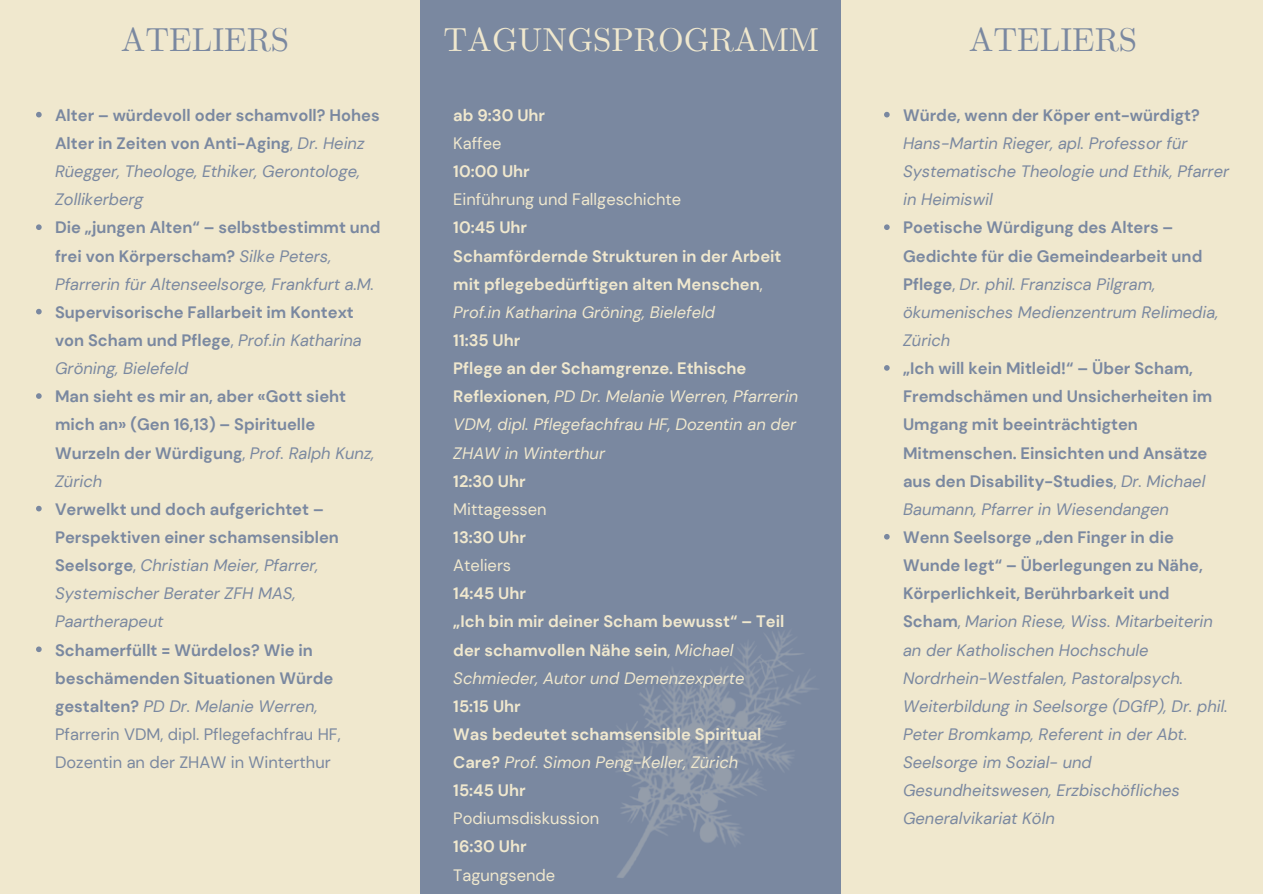
<style>
.page{position:relative;width:1263px;height:894px;background:#fff}
.page>*{position:absolute;margin:0;border:0;box-sizing:border-box;transform-origin:0 0}
.t1{font:33px "CMU Serif";color:#7a88a0}
.t2{font:33px "CMU Serif";color:#f0e8ce}
.t3{font:700 16.5px/28px "DM Sans";color:#7a88a0}
.t4{font:italic 16.5px/28px "DM Sans";color:#7a88a0}
.t5{font:700 16.5px/28px "DM Sans";color:#f0e8ce}
.t6{font:italic 16.5px/28px "DM Sans";color:#f0e8ce}
.t7{font:16.5px "DM Sans";color:#f0e8ce}
.s1{font-weight:400}
.s2{font-weight:400;font-style:italic}
.s3{font-weight:700;font-style:normal}
.s4{font-style:normal}
</style>
<div class="page">
<div style="left:0;top:0;width:1263px;height:893px;background:#f0e8ce"></div>
<div style="left:421px;top:0;width:420px;height:893px;background:#7a88a0"></div>
<svg style="left:884px;top:112px;width:6px;height:5px"></svg>
<svg style="left:884px;top:224px;width:6px;height:6px"></svg>
<svg style="left:884px;top:365px;width:6px;height:5px"></svg>
<img style="left:614px;top:534px;width:274px;height:344px">
<svg style="left:36px;top:112px;width:6px;height:5px"></svg>
<svg style="left:36px;top:224px;width:6px;height:6px"></svg>
<svg style="left:36px;top:309px;width:6px;height:5px"></svg>
<svg style="left:36px;top:393px;width:6px;height:6px"></svg>
<svg style="left:36px;top:505px;width:6px;height:6px"></svg>
<svg style="left:36px;top:646px;width:6px;height:6px"></svg>
<p class="t1" style="left:121px;top:20px;width:170px">ATELIERS</p>
<p class="t3" style="left:55px;top:101px;width:326px">Alter – würdevoll oder schamvoll? Hohes Alter in Zeiten von Anti-Aging<span class="s1">,</span> <span class="s2">Dr. Heinz Rüegger, Theologe, Ethiker, Gerontologe, Zollikerberg</span></p>
<p class="t3" style="left:55px;top:214px;width:327px">Die „jungen Alten“ – selbstbestimmt und frei von Körperscham? <span class="s2">Silke Peters,<br>Pfarrerin für Altenseelsorge, Frankfurt a.M.</span></p>
<p class="t3" style="left:55px;top:298px;width:308px">Supervisorische Fallarbeit im Kontext von Scham und Pflege<span class="s1">,</span> <span class="s2">Prof.in Katharina<br>Gröning, Bielefeld</span></p>
<p class="t3" style="left:55px;top:382px;width:321px">Man sieht es mir an, aber «Gott sieht mich an» (Gen 16,13) – Spirituelle<br>Wurzeln der Würdigung<span class="s1">,</span> <span class="s2">Prof. Ralph Kunz,<br>Zürich</span></p>
<p class="t3" style="left:55px;top:495px;width:285px">Verwelkt und doch aufgerichtet –<br>Perspektiven einer schamsensiblen<br>Seelsorge<span class="s1">,</span> <span class="s2">Christian Meier, Pfarrer,<br>Systemischer Berater ZFH MAS,<br>Paartherapeut</span></p>
<p class="t3" style="left:55px;top:635px;width:287px">Schamerfüllt = Würdelos? Wie in beschämenden Situationen Würde gestalten? <span class="s2">PD Dr. Melanie Werren, </span><span class="s1">Pfarrerin VDM, dipl. Pflegefachfrau HF, Dozentin an der ZHAW in Winterthur</span></p>
<p class="t2" style="left:443px;top:20px;width:377px">TAGUNGSPROGRAMM</p>
<p class="t5" style="left:453px;top:101px;width:93px">ab 9:30 Uhr</p>
<p class="t7" style="left:453px;top:132px;width:50px">Kaffee</p>
<p class="t5" style="left:453px;top:157px;width:78px">10:00 Uhr</p>
<p class="t7" style="left:453px;top:189px;width:230px">Einführung und Fallgeschichte</p>
<p class="t5" style="left:453px;top:214px;width:75px">10:45 Uhr</p>
<p class="t5" style="left:453px;top:242px;width:330px">Schamfördernde Strukturen in der Arbeit mit pflegebedürftigen alten Menschen<span class="s1">,<br></span><span class="s2">Prof.in Katharina Gröning, Bielefeld</span></p>
<p class="t5" style="left:453px;top:326px;width:69px">11:35 Uhr</p>
<p class="t6" style="left:453px;top:354px;width:346px"><span class="s3">Pflege an der Schamgrenze. Ethische Reflexionen</span><span class="s4">,</span> PD Dr. Melanie Werren, Pfarrerin VDM, dipl. Pflegefachfrau HF, Dozentin an der ZHAW in Winterthur</p>
<p class="t5" style="left:453px;top:467px;width:74px">12:30 Uhr</p>
<p class="t7" style="left:453px;top:498px;width:95px">Mittagessen</p>
<p class="t5" style="left:453px;top:523px;width:74px">13:30 Uhr</p>
<p class="t7" style="left:453px;top:554px;width:59px">Ateliers</p>
<p class="t5" style="left:453px;top:579px;width:74px">14:45 Uhr</p>
<p class="t5" style="left:453px;top:607px;width:333px">„Ich bin mir deiner Scham bewusst“ – Teil der schamvollen Nähe sein<span class="s1">,</span> <span class="s2">Michael<br>Schmieder, Autor und Demenzexperte</span></p>
<p class="t5" style="left:453px;top:692px;width:69px">15:15 Uhr</p>
<p class="t5" style="left:453px;top:720px;width:310px">Was bedeutet schamsensible Spiritual<br>Care? <span class="s2">Prof. Simon Peng-Keller, Zürich</span></p>
<p class="t5" style="left:453px;top:776px;width:74px">15:45 Uhr</p>
<p class="t7" style="left:453px;top:807px;width:147px">Podiumsdiskussion</p>
<p class="t5" style="left:453px;top:832px;width:75px">16:30 Uhr</p>
<p class="t7" style="left:453px;top:864px;width:103px">Tagungsende</p>
<p class="t1" style="left:969px;top:20px;width:170px">ATELIERS</p>
<p class="t4" style="left:903px;top:101px;width:328px"><span class="s3">Würde, wenn der Köper ent-würdigt?<br></span>Hans-Martin Rieger, apl. Professor für Systematische Theologie und Ethik, Pfarrer in Heimiswil</p>
<p class="t4" style="left:903px;top:214px;width:317px"><span class="s3">Poetische Würdigung des Alters –<br>Gedichte für die Gemeindearbeit und<br>Pflege</span><span class="s4">,</span> Dr. phil. Franzisca Pilgram, ökumenisches Medienzentrum Relimedia,<br>Zürich</p>
<p class="t3" style="left:903px;top:354px;width:311px">„Ich will kein Mitleid!“ – Über Scham, Fremdschämen und Unsicherheiten im Umgang mit beeinträchtigten Mitmenschen. Einsichten und Ansätze aus den Disability-Studies<span class="s1">,</span> <span class="s2">Dr. Michael Baumann, Pfarrer in Wiesendangen</span></p>
<p class="t4" style="left:903px;top:523px;width:326px"><span class="s3">Wenn Seelsorge „den Finger in die Wunde legt“ – Überlegungen zu Nähe, Körperlichkeit, Berührbarkeit und Scham</span><span class="s4">,</span> Marion Riese, Wiss. Mitarbeiterin an der Katholischen Hochschule Nordrhein-Westfalen, Pastoralpsych.<br>Weiterbildung in Seelsorge (DGfP), Dr. phil.<br>Peter Bromkamp, Referent in der Abt.<br>Seelsorge im Sozial- und Gesundheitswesen, Erzbischöfliches Generalvikariat Köln</p>
</div>
